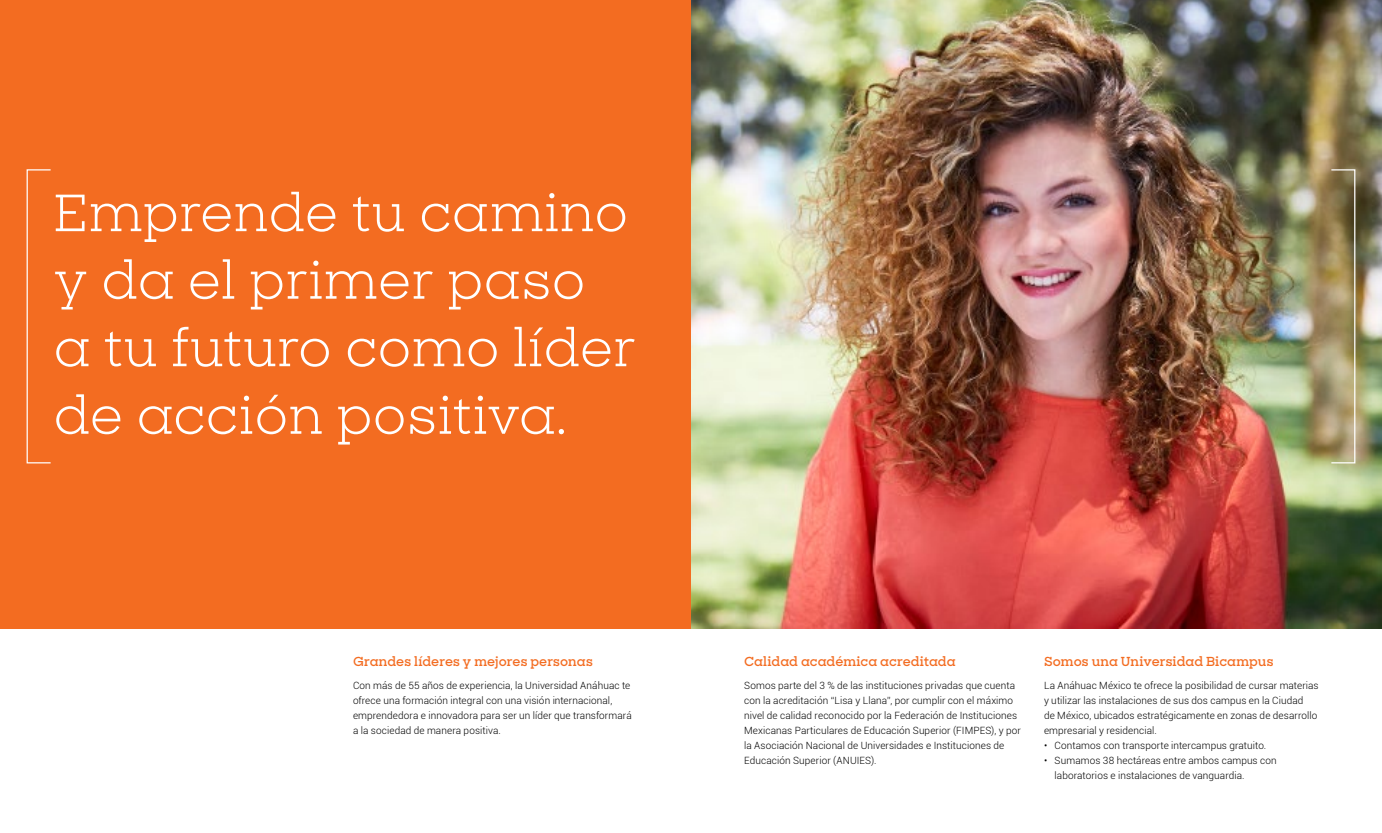
<style>
.page{position:relative;width:1382px;height:833px;background:#fff}
.page>*{position:absolute;margin:0;border:0;box-sizing:border-box;transform-origin:0 0}
.t1{font:50px/67.5px "Sharp Slab";letter-spacing:-.005em;color:#fff}
.t2{font:600 12.5px "Sharp Slab";letter-spacing:.005em;color:#f36c21}
.t3{font:300 10px/15px "Roboto";letter-spacing:.01em;color:#000}
</style>
<div class="page">
<div style="left:0;top:0;width:691px;height:629px;background:#f36c21"></div>
<div style="left:27px;top:169px;width:24px;height:294px;border:1px solid #fff"></div>
<img style="left:691px;top:0;width:691px;height:629px">
<div style="left:1331px;top:169px;width:24px;height:294px;border:1px solid #fff"></div>
<h1 class="t1" style="left:53px;top:178px;width:584px">Emprende tu camino y da el primer paso<br>a tu futuro como líder de acción positiva.</h1>
<p class="t2" style="left:353px;top:652px;width:241px">Grandes líderes y mejores personas</p>
<p class="t3" style="left:353px;top:677px;width:280px">Con más de 55 años de experiencia, la Universidad Anáhuac te ofrece una formación integral con una visión internacional, emprendedora e innovadora para ser un líder que transformará a la sociedad de manera positiva.</p>
<p class="t2" style="left:744px;top:652px;width:213px">Calidad académica acreditada</p>
<p class="t3" style="left:744px;top:677px;width:278px">Somos parte del 3 % de las instituciones privadas que cuenta con la acreditación “Lisa y Llana”, por cumplir con el máximo nivel de calidad reconocido por la Federación de Instituciones Mexicanas Particulares de Educación Superior (FIMPES), y por la Asociación Nacional de Universidades e Instituciones de Educación Superior (ANUIES).</p>
<p class="t2" style="left:1044px;top:652px;width:231px">Somos una Universidad Bicampus</p>
<p class="t3" style="left:1044px;top:677px;width:276px">La Anáhuac México te ofrece la posibilidad de cursar materias y utilizar las instalaciones de sus dos campus en la Ciudad<br>de México, ubicados estratégicamente en zonas de desarrollo empresarial y residencial.</p>
<p class="t3" style="left:1044px;top:737px;width:224px">• Contamos con transporte intercampus gratuito.</p>
<p class="t3" style="left:1055px;top:752px;width:224px;text-indent:-11px">• Sumamos 38 hectáreas entre ambos campus con laboratorios e instalaciones de vanguardia.</p>
</div>
